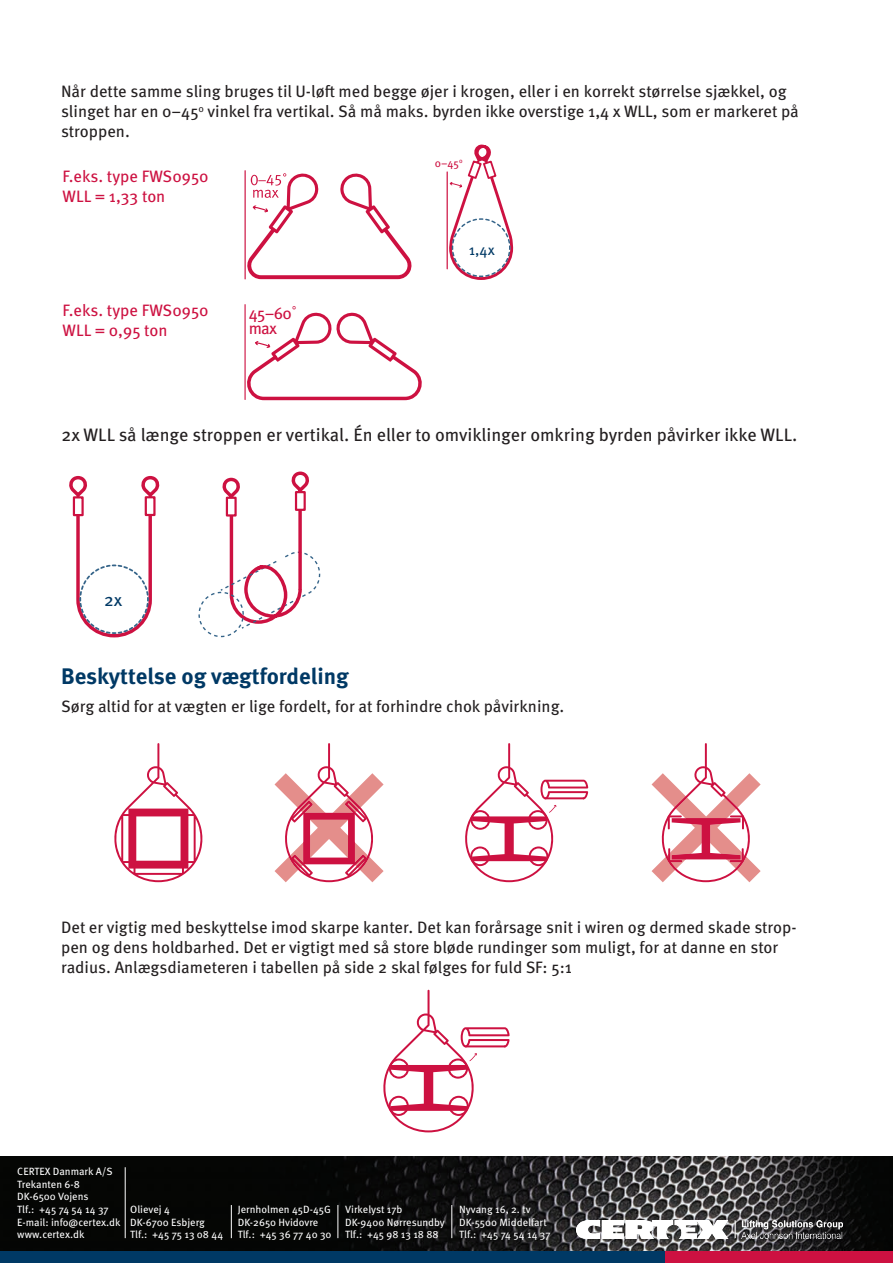
<style>
.page{position:relative;width:893px;height:1263px;background:#fff}
.page>*{position:absolute;margin:0;border:0;box-sizing:border-box;transform-origin:0 0}
.t1{font:700 22.5px "Meta Pro";color:#003965}
.t2{font:18px "Meta Pro";color:#231f20}
.t3{font:17.7px "Meta Pro";color:#003965}
.t4{font:16.5px/19.8px "Meta Pro";color:#231f20}
.t5{font:16.5px "Meta Pro";color:#cd1141}
.t6{font:14.7px "Meta Pro";color:#003965}
.t7{font:10.95px "Meta Pro";color:#cd1141}
.t8{font:10.5px/12.6px "Meta Pro";color:#fff}
.s1{font-family:"Helvetica LT Com";font-weight:300}
</style>
<div class="page">
<img style="left:0;top:1157px;width:893px;height:94px">
<div style="left:0;top:1251px;width:666px;height:12px;background:#003965"></div>
<div style="left:666px;top:1251px;width:227px;height:12px;background:#cd1141"></div>
<hr style="left:451px;top:1205px;width:1px;height:33px;background:#fff">
<hr style="left:125px;top:1167px;width:1px;height:71px;background:#fff">
<hr style="left:338px;top:1205px;width:1px;height:33px;background:#fff">
<hr style="left:231px;top:1205px;width:1px;height:33px;background:#fff">
<img style="left:576px;top:1220px;width:267px;height:18px">
<svg style="left:735px;top:1220px;width:1px;height:18px"></svg>
<svg style="left:114px;top:743px;width:89px;height:139px"></svg>
<svg style="left:465px;top:743px;width:123px;height:139px"></svg>
<svg style="left:275px;top:743px;width:109px;height:139px"></svg>
<svg style="left:652px;top:743px;width:109px;height:139px"></svg>
<svg style="left:383px;top:990px;width:127px;height:142px"></svg>
<hr style="left:447px;top:172px;width:1px;height:97px;background:#cd1141">
<svg style="left:449px;top:144px;width:65px;height:136px"></svg>
<svg style="left:69px;top:475px;width:91px;height:163px"></svg>
<div style="left:73px;top:496px;width:11px;height:20px;background:#fff;border:2px solid #cd1141"></div>
<div style="left:145px;top:496px;width:11px;height:20px;background:#fff;border:2px solid #cd1141"></div>
<svg style="left:198px;top:170px;width:224px;height:467px"></svg>
<div style="left:226px;top:497px;width:11px;height:20px;background:#fff;border:2px solid #cd1141"></div>
<div style="left:295px;top:491px;width:11px;height:20px;background:#fff;border:2px solid #cd1141"></div>
<p class="t4" style="left:61px;top:81px;width:739px">Når dette samme sling bruges til U-løft med begge øjer i krogen, eller i en korrekt størrelse sjækkel, og slinget har en 0–45<sup>0</sup> vinkel fra vertikal. Så må maks. byrden ikke overstige 1,4 x WLL, som er markeret på stroppen.</p>
<p class="t5" style="left:63px;top:163px;width:148px">F.eks. type FWS0950</p>
<p class="t5" style="left:63px;top:183px;width:104px">WLL = 1,33 ton</p>
<p class="t5" style="left:63px;top:298px;width:148px">F.eks. type FWS0950</p>
<p class="t5" style="left:63px;top:318px;width:107px">WLL = 0,95 ton</p>
<p class="t5" style="left:249px;top:301px;width:50px">45–60<span class="s1">˚</span></p>
<p class="t5" style="left:249px;top:316px;width:30px">max</p>
<p class="t7" style="left:435px;top:155px;width:29px">0–45<sup>o</sup></p>
<p class="t6" style="left:469px;top:238px;width:28px">1,4x</p>
<p class="t2" style="left:61px;top:421px;width:737px">2x WLL så længe stroppen er vertikal. Én eller to omviklinger omkring byrden påvirker ikke WLL.</p>
<p class="t3" style="left:104px;top:586px;width:20px">2x</p>
<p class="t1" style="left:61px;top:658px;width:289px">Beskyttelse og vægtfordeling</p>
<p class="t4" style="left:61px;top:695px;width:505px">Sørg altid for at vægten er lige fordelt, for at forhindre chok påvirkning.</p>
<p class="t4" style="left:61px;top:916px;width:737px">Det er vigtig med beskyttelse imod skarpe kanter. Det kan forårsage snit i wiren og dermed skade strop&shy;pen og dens holdbarhed. Det er vigtigt med så store bløde rundinger som muligt, for at danne en stor radius. Anlægsdiameteren i tabellen på side 2 skal følges for fuld SF: 5:1</p>
<p class="t8" style="left:17px;top:1164px;width:105px">CERTEX Danmark A/S<br>Trekanten 6-8<br>DK-6500 Vojens<br>Tlf.: +45 74 54 14 37<br>E-mail: info@certex.dk www.certex.dk</p>
<p class="t8" style="left:238px;top:1202px;width:95px">Jernholmen 45D-45G<br>DK-2650 Hvidovre<br>Tlf.: +45 36 77 40 30</p>
<p class="t8" style="left:345px;top:1202px;width:101px">Virkelyst 17b<br>DK-9400 Nørresundby<br>Tlf.: +45 98 13 18 88</p>
<p class="t8" style="left:130px;top:1202px;width:94px">Olievej 4<br>DK-6700 Esbjerg<br>Tlf.: +45 75 13 08 44</p>
<p class="t8" style="left:459px;top:1202px;width:93px">Nyvang 16, 2. tv<br>DK-5500 Middelfart<br>Tlf.: +45 74 54 14 37</p>
</div>
